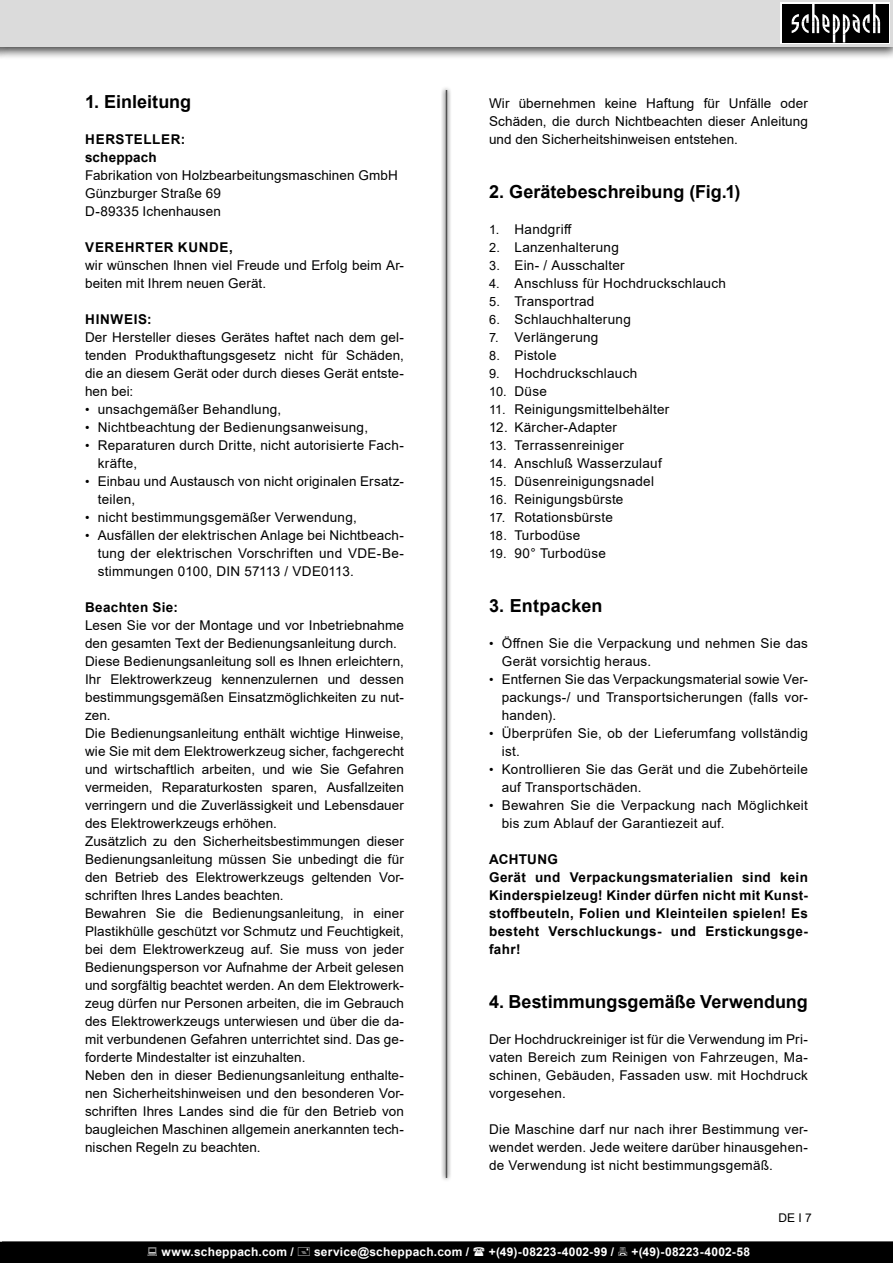
<style>
.page{position:relative;width:893px;height:1263px;background:#fff}
.page>*{position:absolute;margin:0;border:0;box-sizing:border-box;transform-origin:0 0}
.t1{font:700 18px "Arial";color:#000}
.t2{font:13.5px/18px "Arial";letter-spacing:.015em;color:#000;text-align:justify}
.t3{font:700 13.5px/18px "Arial";letter-spacing:.025em;color:#000;text-align:justify}
.t4{font:700 13.5px "Arial";letter-spacing:.05em;color:#000}
.t5{font:700 13.5px "Arial";letter-spacing:.045em;color:#000}
.t6{font:700 12px "Arial";letter-spacing:.02em;color:#fff}
.t7{font:12px "Arial";color:#000}
.s1{font-size:12.75px}
</style>
<div class="page">
<div style="left:0;top:0;width:893px;height:60px;background:#000;opacity:.75"></div>
<div style="left:0;top:0;width:893px;height:46px;background:#dbdbdb"></div>
<div style="left:780px;top:2px;width:110px;height:42px;background:linear-gradient(to right,#040404,#060606)"></div>
<div style="left:782px;top:4px;width:106px;height:38px;background:#000"></div>
<svg style="left:792px;top:4px;width:88px;height:38px"></svg>
<svg style="left:441px;top:88px;width:10px;height:1092px"></svg>
<hr style="left:446px;top:90px;width:1px;height:1088px;background:#505050">
<div style="left:2px;top:1242px;width:891px;height:21px;background:#000"></div>
<p class="t1" style="left:85px;top:89px;width:108px">1. Einleitung</p>
<p class="t5" style="left:85px;top:130px;width:101px">HERSTELLER:</p>
<p class="t3" style="left:85px;top:148px;width:73px">scheppach</p>
<p class="t2" style="left:85px;top:166px;width:314px">Fabrikation von Holzbearbeitungsmaschinen GmbH</p>
<p class="t2" style="left:85px;top:184px;width:137px">Günzburger Straße 69</p>
<p class="t2" style="left:85px;top:202px;width:137px">D-89335 Ichenhausen</p>
<p class="t4" style="left:85px;top:238px;width:149px">VEREHRTER KUNDE,</p>
<p class="t2" style="left:85px;top:256px;width:320px">wir wünschen Ihnen viel Freude und Erfolg beim Ar&shy;beiten mit Ihrem neuen Gerät.</p>
<p class="t4" style="left:85px;top:310px;width:68px">HINWEIS:</p>
<p class="t2" style="left:85px;top:328px;width:320px">Der Hersteller dieses Gerätes haftet nach dem gel&shy;tenden Produkthaftungsgesetz nicht für Schäden, die an diesem Gerät oder durch dieses Gerät entste&shy;hen bei:</p>
<p class="t2" style="left:85px;top:400px;width:198px"><span class="s1">•</span> unsachgemäßer Behandlung,</p>
<p class="t2" style="left:85px;top:418px;width:285px"><span class="s1">•</span> Nichtbeachtung der Bedienungsanweisung,</p>
<p class="t2" style="left:98px;top:436px;width:307px;text-indent:-13px"><span class="s1">•</span> Reparaturen durch Dritte, nicht autorisierte Fach&shy;kräfte,</p>
<p class="t2" style="left:98px;top:472px;width:307px;text-indent:-13px"><span class="s1">•</span> Einbau und Austausch von nicht originalen Ersatz&shy;teilen,</p>
<p class="t2" style="left:85px;top:508px;width:273px"><span class="s1">•</span> nicht bestimmungsgemäßer Verwendung,</p>
<p class="t2" style="left:98px;top:526px;width:308px;text-indent:-13px"><span class="s1">•</span> Ausfällen der elektrischen Anlage bei Nichtbeach&shy;tung der elektrischen Vorschriften und VDE-Be&shy;stimmungen 0100, DIN 57113 / VDE0113.</p>
<p class="t3" style="left:85px;top:598px;width:94px">Beachten Sie:</p>
<p class="t2" style="left:85px;top:616px;width:320px">Lesen Sie vor der Montage und vor Inbetriebnahme den gesamten Text der Bedienungsanleitung durch.</p>
<p class="t2" style="left:85px;top:652px;width:320px">Diese Bedienungsanleitung soll es Ihnen erleichtern, Ihr Elektrowerkzeug kennenzulernen und dessen bestimmungsgemäßen Einsatzmöglichkeiten zu nut&shy;zen.</p>
<p class="t2" style="left:85px;top:724px;width:320px">Die Bedienungsanleitung enthält wichtige Hinweise, wie Sie mit dem Elektrowerkzeug sicher, fachgerecht und wirtschaftlich arbeiten, und wie Sie Gefahren vermeiden, Reparaturkosten sparen, Ausfallzeiten verringern und die Zuverlässigkeit und Lebensdauer des Elektrowerkzeugs erhöhen.</p>
<p class="t2" style="left:85px;top:832px;width:320px">Zusätzlich zu den Sicherheitsbestimmungen dieser Bedienungsanleitung müssen Sie unbedingt die für den Betrieb des Elektrowerkzeugs geltenden Vor&shy;schriften Ihres Landes beachten.</p>
<p class="t2" style="left:85px;top:904px;width:320px">Bewahren Sie die Bedienungsanleitung, in einer Plastikhülle geschützt vor Schmutz und Feuchtigkeit, bei dem Elektrowerkzeug auf. Sie muss von jeder Bedienungsperson vor Aufnahme der Arbeit gelesen und sorgfältig beachtet werden. An dem Elektrowerk&shy;zeug dürfen nur Personen arbeiten, die im Gebrauch des Elektrowerkzeugs unterwiesen und über die da&shy;mit verbundenen Gefahren unterrichtet sind. Das ge&shy;forderte Mindestalter ist einzuhalten.</p>
<p class="t2" style="left:85px;top:1066px;width:320px">Neben den in dieser Bedienungsanleitung enthalte&shy;nen Sicherheitshinweisen und den besonderen Vor&shy;schriften Ihres Landes sind die für den Betrieb von baugleichen Maschinen allgemein anerkannten tech&shy;nischen Regeln zu beachten.</p>
<p class="t2" style="left:489px;top:94px;width:320px">Wir übernehmen keine Haftung für Unfälle oder Schäden, die durch Nichtbeachten dieser Anleitung und den Sicherheitshinweisen entstehen.</p>
<p class="t1" style="left:489px;top:179px;width:253px">2. Gerätebeschreibung (Fig.1)</p>
<p class="t2" style="left:489px;top:220px;width:84px"><span class="s1">1.</span> Handgriff</p>
<p class="t2" style="left:489px;top:238px;width:131px"><span class="s1">2.</span> Lanzenhalterung</p>
<p class="t2" style="left:489px;top:256px;width:137px"><span class="s1">3.</span> Ein- / Ausschalter</p>
<p class="t2" style="left:489px;top:274px;width:239px"><span class="s1">4.</span> Anschluss für Hochdruckschlauch</p>
<p class="t2" style="left:489px;top:292px;width:107px"><span class="s1">5.</span> Transportrad</p>
<p class="t2" style="left:489px;top:310px;width:143px"><span class="s1">6.</span> Schlauchhalterung</p>
<p class="t2" style="left:489px;top:328px;width:111px"><span class="s1">7.</span> Verlängerung</p>
<p class="t2" style="left:489px;top:346px;width:69px"><span class="s1">8.</span> Pistole</p>
<p class="t2" style="left:489px;top:364px;width:150px"><span class="s1">9.</span> Hochdruckschlauch</p>
<p class="t2" style="left:489px;top:382px;width:59px"><span class="s1">10.</span> Düse</p>
<p class="t2" style="left:489px;top:400px;width:182px"><span class="s1">11.</span> Reinigungsmittelbehälter</p>
<p class="t2" style="left:489px;top:418px;width:130px">12. Kärcher-Adapter</p>
<p class="t2" style="left:489px;top:436px;width:136px"><span class="s1">13.</span> Terrassenreiniger</p>
<p class="t2" style="left:489px;top:454px;width:174px"><span class="s1">14.</span> Anschluß Wasserzulauf</p>
<p class="t2" style="left:489px;top:472px;width:167px"><span class="s1">15.</span> Düsenreinigungsnadel</p>
<p class="t2" style="left:489px;top:490px;width:136px"><span class="s1">16.</span> Reinigungsbürste</p>
<p class="t2" style="left:489px;top:508px;width:125px"><span class="s1">17.</span> Rotationsbürste</p>
<p class="t2" style="left:489px;top:526px;width:93px"><span class="s1">18.</span> Turbodüse</p>
<p class="t2" style="left:489px;top:544px;width:118px"><span class="s1">19.</span> 90° Turbodüse</p>
<p class="t1" style="left:489px;top:593px;width:115px">3. Entpacken</p>
<p class="t2" style="left:502px;top:634px;width:308px;text-indent:-13px"><span class="s1">•</span> Öffnen Sie die Verpackung und nehmen Sie das<br>Gerät vorsichtig heraus.</p>
<p class="t2" style="left:502px;top:670px;width:308px;text-indent:-13px"><span class="s1">•</span> Entfernen Sie das Verpackungsmaterial sowie Ver&shy;packungs-/ und Transportsicherungen (falls vor&shy;handen).</p>
<p class="t2" style="left:502px;top:724px;width:308px;text-indent:-13px"><span class="s1">•</span> Überprüfen Sie, ob der Lieferumfang vollständig ist.</p>
<p class="t2" style="left:502px;top:760px;width:308px;text-indent:-13px"><span class="s1">•</span> Kontrollieren Sie das Gerät und die Zubehörteile auf Transportschäden.</p>
<p class="t2" style="left:502px;top:796px;width:308px;text-indent:-13px"><span class="s1">•</span> Bewahren Sie die Verpackung nach Möglichkeit bis zum Ablauf der Garantiezeit auf.</p>
<p class="t3" style="left:489px;top:850px;width:70px">ACHTUNG</p>
<p class="t3" style="left:489px;top:868px;width:320px">Gerät und Verpackungsmaterialien sind kein Kinderspielzeug! Kinder dürfen nicht mit Kunst&shy;stoffbeuteln, Folien und Kleinteilen spielen! Es besteht Verschluckungs- und Erstickungsge&shy;fahr!</p>
<p class="t1" style="left:489px;top:989px;width:320px">4. Bestimmungsgemäße Verwendung</p>
<p class="t2" style="left:489px;top:1030px;width:320px">Der Hochdruckreiniger ist für die Verwendung im Pri&shy;vaten Bereich zum Reinigen von Fahrzeugen, Ma&shy;schinen, Gebäuden, Fassaden usw. mit Hochdruck vorgesehen.</p>
<p class="t2" style="left:489px;top:1120px;width:320px">Die Maschine darf nur nach ihrer Bestimmung ver&shy;wendet werden. Jede weitere darüber hinausgehen&shy;de Verwendung ist nicht bestimmungsgemäß.</p>
<p class="t7" style="left:778px;top:1209px;width:35px">DE І 7</p>
<p class="t6" style="left:169px;top:1243px;width:127px">www.sche pach.com</p>
<p class="t6" style="left:311px;top:1243px;width:150px">service@scheppach.com</p>
<p class="t6" style="left:476px;top:1243px;width:120px">+(49)-08223-4002-99</p>
<p class="t6" style="left:611px;top:1243px;width:120px">+(49)-08223-4002-58</p>
<p class="t6" style="left:161px;top:1243px;width:134px">www.scheppach.com /</p>
<p class="t6" style="left:314px;top:1243px;width:157px">service@scheppach.com /</p>
<p class="t6" style="left:489px;top:1243px;width:127px">+(49)-08223-4002-99 /</p>
<p class="t6" style="left:631px;top:1243px;width:120px">+(49)-08223-4002-58</p>
<p class="t6" style="left:171px;top:1243px;width:11px">w</p>
</div>
